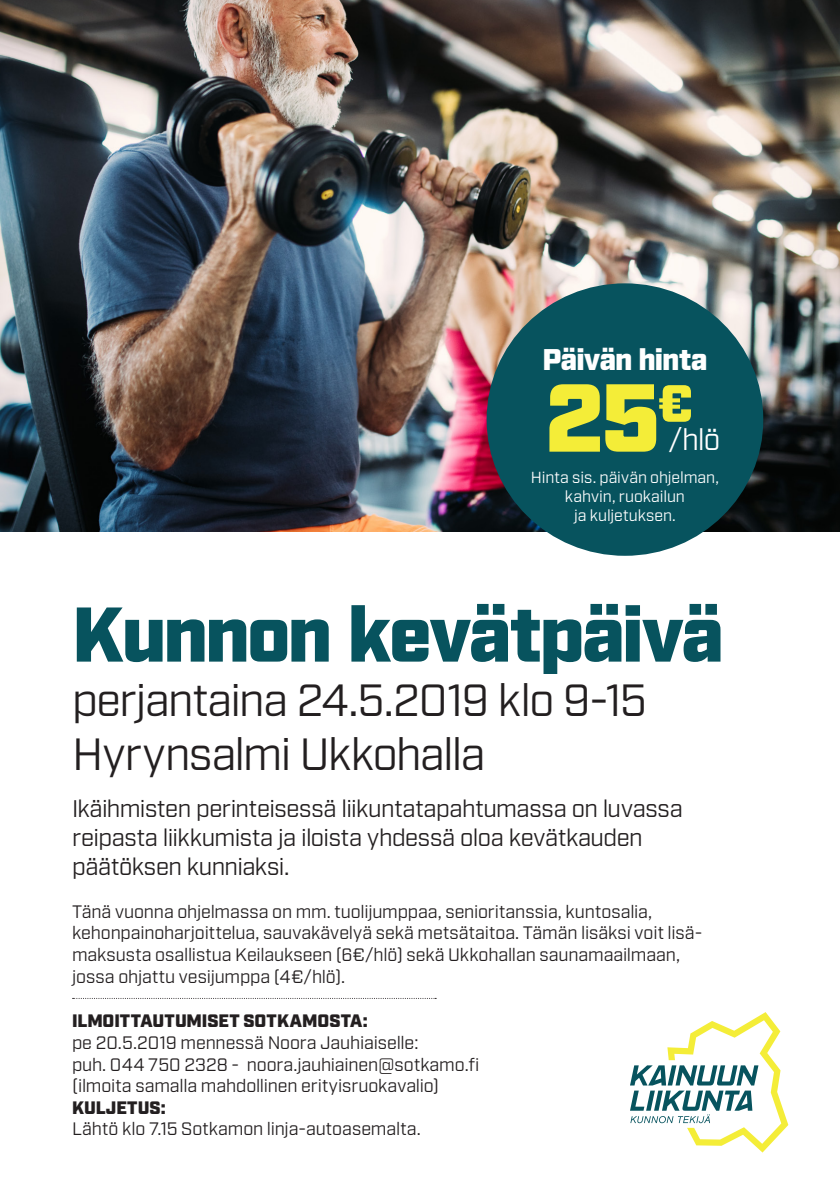
<style>
.page{position:relative;width:840px;height:1191px;background:#fff}
.page>*{position:absolute;margin:0;border:0;box-sizing:border-box;transform-origin:0 0}
.t1{font:900 96.2px "Industry";color:#f4ed38}
.t2{font:900 77.4px "Industry";letter-spacing:-.03em;color:#07535e}
.t3{font:45px "Industry";letter-spacing:-.03em;color:#231f20}
.t4{font:900 29.8px "Industry";letter-spacing:-.02em;color:#fff}
.t5{font:29.8px "Industry";color:#fff}
.t6{font:24px/28.8px "Industry";letter-spacing:-.015em;color:#231f20}
.t7{font:18px/21.6px "Industry";letter-spacing:-.01em;color:#231f20}
.t8{font:900 18px "Industry";color:#231f20}
.t9{font:16px/19.2px "Industry";letter-spacing:-.005em;color:#fff;text-align:center}
</style>
<div class="page">
<img style="left:0;top:0;width:839px;height:531px">
<svg style="left:630px;top:1012px;width:157px;height:140px"></svg>
<div style="left:486px;top:283px;width:276px;height:273px;background:#07535e;border-radius:50%"></div>
<svg style="left:72px;top:998px;width:364px;height:1px"></svg>
<p class="t4" style="left:542px;top:342px;width:166px">Päivän hinta</p>
<p class="t1" style="left:544px;top:360px;width:149px">25<sup>€</sup></p>
<p class="t5" style="left:668px;top:422px;width:53px">/hlö</p>
<p class="t9" style="left:530px;top:468px;width:189px">Hinta sis. päivän ohjelman, kahvin, ruokailun</p>
<p class="t9" style="left:573px;top:506px;width:103px">ja kuljetuksen.</p>
<p class="t2" style="left:72px;top:588px;width:653px">Kunnon kevätpäivä</p>
<p class="t3" style="left:72px;top:673px;width:576px">perjantaina 24.5.2019 klo 9-15</p>
<p class="t3" style="left:72px;top:727px;width:415px">Hyrynsalmi Ukkohalla</p>
<p class="t6" style="left:72px;top:794px;width:612px">Ikäihmisten perinteisessä liikuntatapahtumassa on luvassa reipasta liikkumista ja iloista yhdessä oloa kevätkauden päätöksen kunniaksi.</p>
<p class="t7" style="left:72px;top:901px;width:631px">Tänä vuonna ohjelmassa on mm. tuolijumppaa, senioritanssia, kuntosalia, kehonpainoharjoittelua, sauvakävelyä sekä metsätaitoa. Tämän lisäksi voit lisä&shy;maksusta osallistua Keilaukseen (6€/hlö) sekä Ukkohallan saunamaailmaan, jossa ohjattu vesijumppa (4€/hlö).</p>
<p class="t8" style="left:72px;top:1010px;width:297px">ILMOITTAUTUMISET SOTKAMOSTA:</p>
<p class="t7" style="left:72px;top:1032px;width:347px">pe 20.5.2019 mennessä Noora Jauhiaiselle:</p>
<p class="t7" style="left:72px;top:1054px;width:408px">puh. 044 750 2328 - noora.jauhiainen@sotkamo.fi</p>
<p class="t7" style="left:72px;top:1075px;width:368px">(ilmoita samalla mahdollinen erityisruokavalio)</p>
<p class="t8" style="left:72px;top:1096px;width:95px">KULJETUS:</p>
<p class="t7" style="left:72px;top:1118px;width:350px">Lähtö klo 7.15 Sotkamon linja-autoasemalta.</p>
</div>
